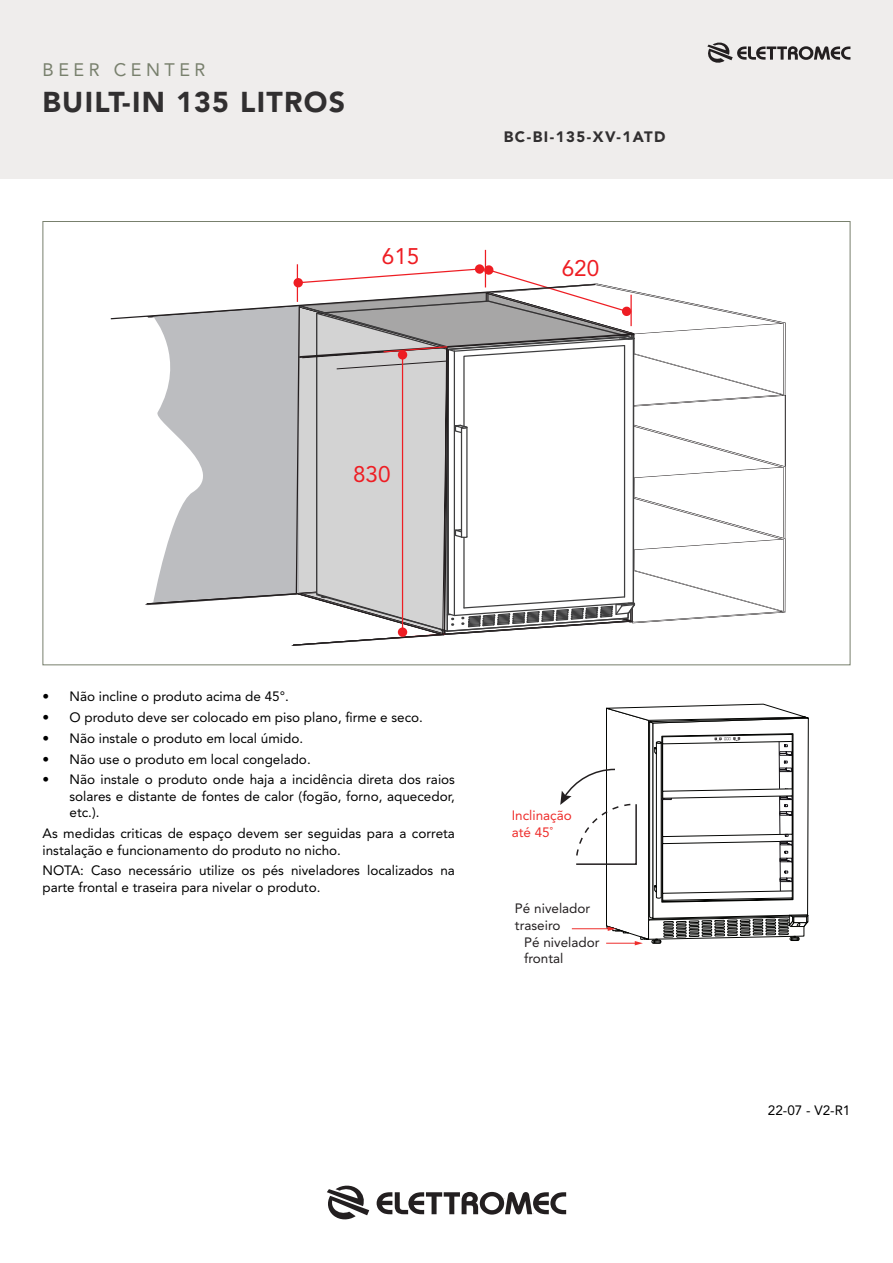
<style>
.page{position:relative;width:893px;height:1263px;background:#fff}
.page>*{position:absolute;margin:0;border:0;box-sizing:border-box;transform-origin:0 0}
.t1{font:900 28.5px "Avenir LT Std";letter-spacing:.045em;color:#312f30}
.t2{font:22.5px "Avenir LT Std";color:#ee1d23}
.t3{font:18px "Avenir LT Std";letter-spacing:.25em;color:#78806d}
.t4{font:900 15px "Avenir LT Std";letter-spacing:.1em;color:#312f30}
.corpo_texto{font:13.5px/16.5px "Avenir LT Std";color:#000}
.t5{font:13.5px/16.2px "Avenir LT Std";color:#231f20}
.t6{font:13.5px/16.2px "Avenir LT Std";color:#ee2e2c}
</style>
<div class="page">
<svg style="left:377px;top:1192px;width:189px;height:22px"></svg>
<svg style="left:327px;top:1185px;width:42px;height:35px"></svg>
<div style="left:0;top:0;width:893px;height:179px;background:#efedec"></div>
<svg style="left:707px;top:42px;width:143px;height:21px"></svg>
<hr style="left:297px;top:264px;width:1px;height:38px;background:#ee1d23">
<hr style="left:485px;top:250px;width:1px;height:37px;background:#ee1d23">
<svg style="left:110px;top:265px;width:676px;height:381px"></svg>
<hr style="left:402px;top:355px;width:1px;height:277px;background:#ee1d23">
<div style="left:398px;top:350px;width:9px;height:10px;background:#ee1d23;border-radius:50%"></div>
<div style="left:398px;top:627px;width:9px;height:10px;background:#ee1d23;border-radius:50%"></div>
<svg style="left:560px;top:703px;width:249px;height:242px"></svg>
<h3 class="t3" style="left:43px;top:60px;width:165px">BEER CENTER</h3>
<h1 class="t1" style="left:43px;top:85px;width:304px">BUILT-IN 135 LITROS</h1>
<p class="t2" style="left:382px;top:243px;width:39px">615</p>
<p class="t2" style="left:353px;top:461px;width:39px">830</p>
<p class="t4" style="left:504px;top:128px;width:163px">BC-BI-135-XV-1ATD</p>
<p class="t2" style="left:562px;top:255px;width:39px">620</p>
<p class="corpo_texto" style="left:43px;top:688px;width:248px">• Não incline o produto acima de 45°.</p>
<p class="corpo_texto" style="left:43px;top:709px;width:382px">• O produto deve ser colocado em piso plano, firme e seco.</p>
<p class="corpo_texto" style="left:43px;top:730px;width:262px">• Não instale o produto em local úmido.</p>
<p class="corpo_texto" style="left:43px;top:751px;width:270px">• Não use o produto em local congelado.</p>
<p class="corpo_texto" style="left:70px;top:771px;width:387px;text-align:justify;text-indent:-27px">• Não instale o produto onde haja a incidência direta dos raios solares e distante de fontes de calor (fogão, forno, aquecedor, etc.).</p>
<p class="corpo_texto" style="left:43px;top:825px;width:414px">As medidas criticas de espaço devem ser seguidas para a correta instalação e funcionamento do produto no nicho.</p>
<p class="corpo_texto" style="left:43px;top:862px;width:414px">NOTA: Caso necessário utilize os pés niveladores localizados na parte frontal e traseira para nivelar o produto.</p>
<p class="t6" style="left:512px;top:808px;width:62px">Inclinação até 45˚</p>
<p class="t5" style="left:515px;top:901px;width:77px">Pé nivelador traseiro</p>
<p class="t5" style="left:524px;top:934px;width:77px">Pé nivelador frontal</p>
<p class="corpo_texto" style="left:768px;top:1102px;width:84px">22-07 - V2-R1</p>
</div>
